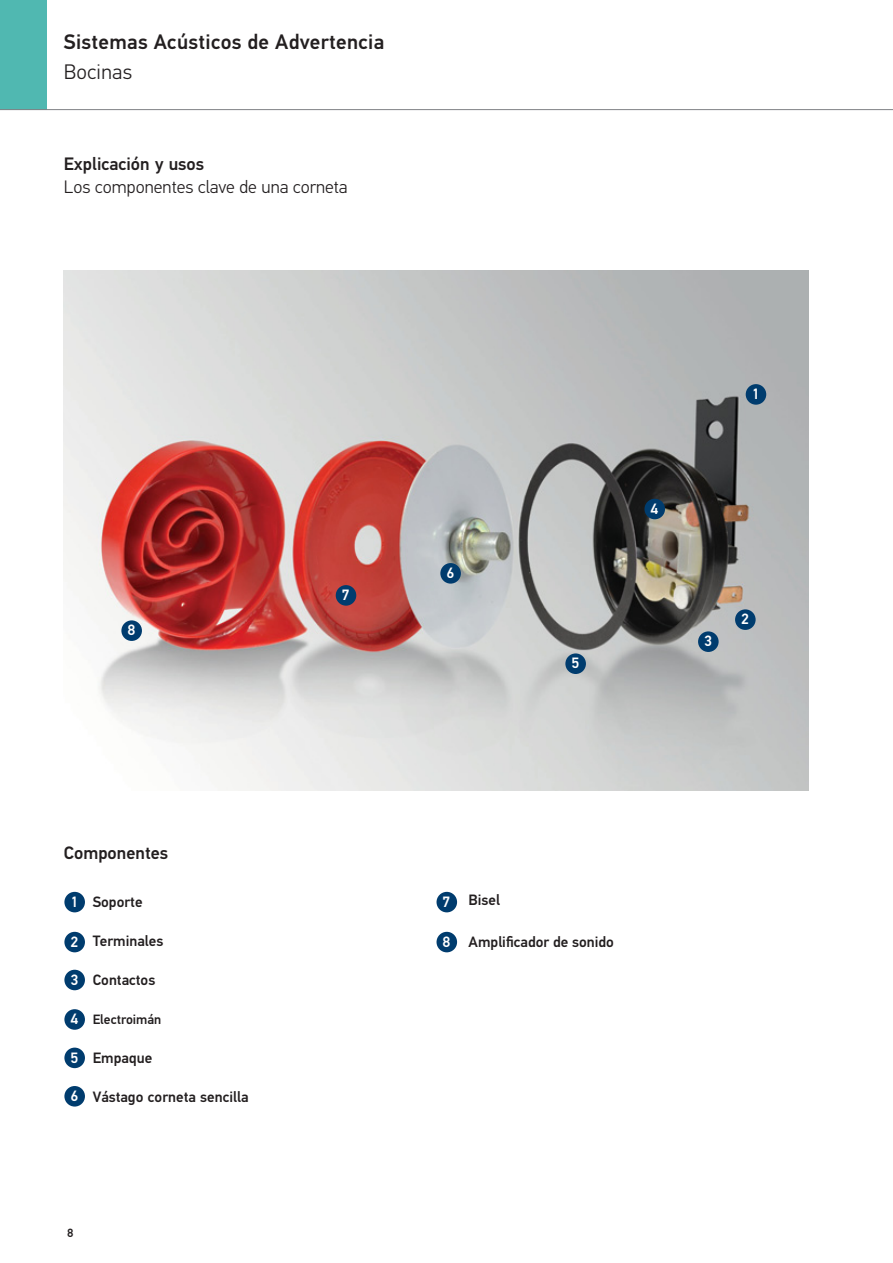
<style>
.page{position:relative;width:893px;height:1263px;background:#fff}
.page>*{position:absolute;margin:0;border:0;box-sizing:border-box;transform-origin:0 0}
.t1{font:500 21px "Hella DIN Universal";letter-spacing:.015em;color:#231f20}
.t2{font:300 21px "Hella DIN Universal";letter-spacing:.015em;color:#231f20}
.t3{font:300 18px "Hella DIN Universal";color:#231f20}
.t4{font:500 18px "Hella DIN Universal";color:#231f20}
.t5{font:500 15px "Hella DIN Universal";color:#231f20}
.t6{font:500 15px "Hella DIN Universal";color:#fff}
.t7{font:500 13.5px "Hella DIN Universal";color:#231f20}
.t8{font:500 12px "Hella DIN Universal";color:#231f20}
</style>
<div class="page">
<img style="left:64px;top:271px;width:744px;height:520px">
<div style="left:0;top:0;width:47px;height:110px;background:#50b8b1"></div>
<hr style="left:0;top:109px;width:893px;height:1px;background:#808285">
<div style="left:64px;top:892px;width:21px;height:20px;background:#003c6e;border-radius:50%"></div>
<div style="left:436px;top:892px;width:21px;height:20px;background:#003c6e;border-radius:50%"></div>
<div style="left:64px;top:932px;width:21px;height:20px;background:#003c6e;border-radius:50%"></div>
<div style="left:64px;top:970px;width:21px;height:20px;background:#003c6e;border-radius:50%"></div>
<div style="left:436px;top:932px;width:21px;height:20px;background:#003c6e;border-radius:50%"></div>
<div style="left:64px;top:1009px;width:21px;height:21px;background:#003c6e;border-radius:50%"></div>
<div style="left:64px;top:1048px;width:21px;height:20px;background:#003c6e;border-radius:50%"></div>
<div style="left:64px;top:1086px;width:21px;height:21px;background:#003c6e;border-radius:50%"></div>
<div style="left:746px;top:384px;width:20px;height:21px;background:#003c6e;border-radius:50%"></div>
<div style="left:735px;top:609px;width:20px;height:21px;background:#003c6e;border-radius:50%"></div>
<div style="left:698px;top:631px;width:20px;height:21px;background:#003c6e;border-radius:50%"></div>
<div style="left:644px;top:499px;width:21px;height:20px;background:#003c6e;border-radius:50%"></div>
<div style="left:565px;top:653px;width:21px;height:21px;background:#003c6e;border-radius:50%"></div>
<div style="left:440px;top:563px;width:21px;height:21px;background:#003c6e;border-radius:50%"></div>
<div style="left:336px;top:585px;width:20px;height:21px;background:#003c6e;border-radius:50%"></div>
<div style="left:121px;top:620px;width:21px;height:21px;background:#003c6e;border-radius:50%"></div>
<h1 class="t1" style="left:64px;top:34px;width:322px">Sistemas Acústicos de Advertencia</h1>
<h1 class="t2" style="left:64px;top:64px;width:70px">Bocinas</h1>
<p class="t4" style="left:64px;top:157px;width:142px">Explicación y usos</p>
<p class="t3" style="left:64px;top:180px;width:285px">Los componentes clave de una corneta</p>
<p class="t6" style="left:127px;top:625px;width:9px">8</p>
<p class="t6" style="left:342px;top:589px;width:9px">7</p>
<p class="t6" style="left:446px;top:567px;width:9px">6</p>
<p class="t6" style="left:571px;top:658px;width:9px">5</p>
<p class="t6" style="left:650px;top:503px;width:9px">4</p>
<p class="t6" style="left:752px;top:388px;width:9px">1</p>
<p class="t6" style="left:704px;top:636px;width:9px">3</p>
<p class="t6" style="left:741px;top:614px;width:9px">2</p>
<p class="t4" style="left:64px;top:846px;width:106px">Componentes</p>
<p class="t5" style="left:93px;top:897px;width:51px">Soporte</p>
<p class="t5" style="left:93px;top:936px;width:72px">Terminales</p>
<p class="t5" style="left:93px;top:975px;width:64px">Contactos</p>
<p class="t7" style="left:93px;top:1015px;width:70px">Electroimán</p>
<p class="t5" style="left:93px;top:1053px;width:61px">Empaque</p>
<p class="t5" style="left:93px;top:1092px;width:157px">Vástago corneta sencilla</p>
<p class="t6" style="left:70px;top:896px;width:9px">1</p>
<p class="t6" style="left:443px;top:896px;width:9px">7</p>
<p class="t6" style="left:70px;top:936px;width:9px">2</p>
<p class="t6" style="left:70px;top:974px;width:9px">3</p>
<p class="t6" style="left:443px;top:936px;width:9px">8</p>
<p class="t6" style="left:70px;top:1013px;width:9px">4</p>
<p class="t6" style="left:70px;top:1052px;width:9px">5</p>
<p class="t6" style="left:70px;top:1090px;width:9px">6</p>
<p class="t5" style="left:469px;top:894px;width:33px">Bisel</p>
<p class="t5" style="left:469px;top:936px;width:147px">Amplificador de sonido</p>
<p class="t8" style="left:67px;top:1228px;width:8px">8</p>
</div>
